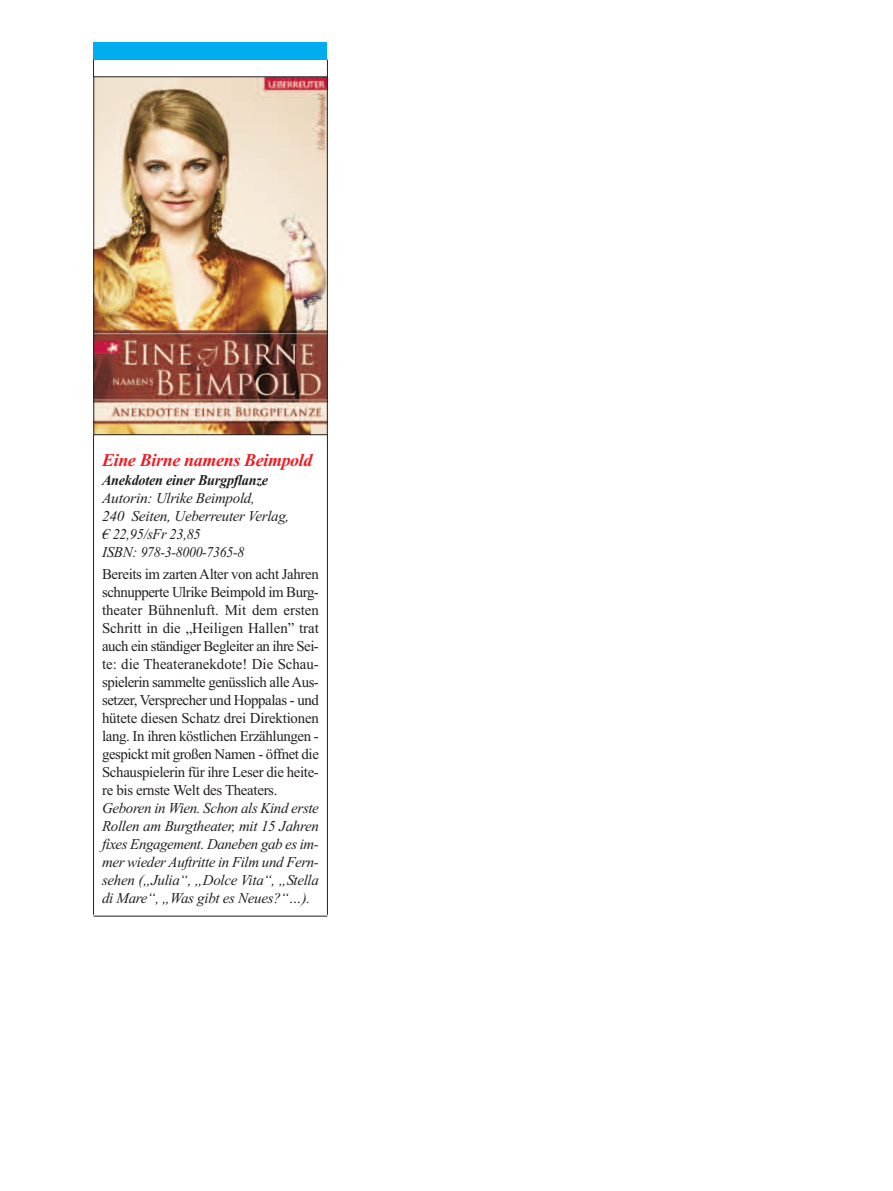
<style>
.page{position:relative;width:893px;height:1191px;background:#fff}
.page>*{position:absolute;margin:0;border:0;box-sizing:border-box;transform-origin:0 0}
.t1{font:italic 700 18px "Times New Roman";letter-spacing:-.02em;color:#ee1d23}
.t2{font:15px/18px "Times New Roman";letter-spacing:-.02em;color:#231f20;text-align:justify}
.t3{font:italic 15px/18px "Times New Roman";letter-spacing:-.02em;color:#231f20;text-align:justify}
.t4{font:italic 15px/18px "Times New Roman";letter-spacing:-.02em;color:#231f20;scale:1.04 1}
.t5{font:italic 700 15px "Times New Roman";letter-spacing:-.02em;color:#231f20;scale:.95 1}
</style>
<div class="page">
<div style="left:93px;top:43px;width:234px;height:17px;background:#00aeef"></div>
<hr style="left:327px;top:60px;width:1px;height:854px;background:#231f20">
<hr style="left:93px;top:60px;width:1px;height:854px;background:#231f20">
<hr style="left:94px;top:916px;width:233px;height:1px;background:#231f20">
<img style="left:96px;top:79px;width:230px;height:354px">
<div style="left:94px;top:77px;width:234px;height:358px;border:1px solid #231f20"></div>
<p class="t1" style="left:102px;top:449px;width:212px">Eine Birne namens Beimpold</p>
<p class="t5" style="left:102px;top:471px;width:176px">Anekdoten einer Burgpflanze</p>
<p class="t4" style="left:102px;top:489px;width:182px">Autorin: Ulrike Beimpold,<br>240 Seiten, Ueberreuter Verlag, € 22,95/sFr 23,85<br>ISBN: 978-3-8000-7365-8</p>
<p class="t2" style="left:102px;top:564px;width:218px">Bereits im zartenAlter von acht Jahren schnupperte Ulrike Beimpold im Burg&shy;theater Bühnenluft. Mit dem ersten Schritt in die „Heiligen Hallen” trat auch ein ständiger Begleiter an ihre Sei&shy;te: die Theateranekdote! Die Schau&shy;spielerin sammelte genüsslich alleAus&shy;setzer, Versprecher und Hoppalas - und hütete diesen Schatz drei Direktionen lang. In ihren köstlichen Erzählungen - gespickt mit großen Namen - öffnet die Schauspielerin für ihre Leser die heite&shy;re bis ernste Welt des Theaters.</p>
<p class="t3" style="left:102px;top:798px;width:218px">Geboren in Wien. Schon als Kind erste Rollen am Burgtheater, mit 15 Jahren fixes Engagement. Daneben gab es im&shy;mer wieder Auftritte in Film und Fern&shy;sehen („Julia“, „Dolce Vita“, „Stella di Mare“, „Was gibt es Neues?“…).</p>
</div>
